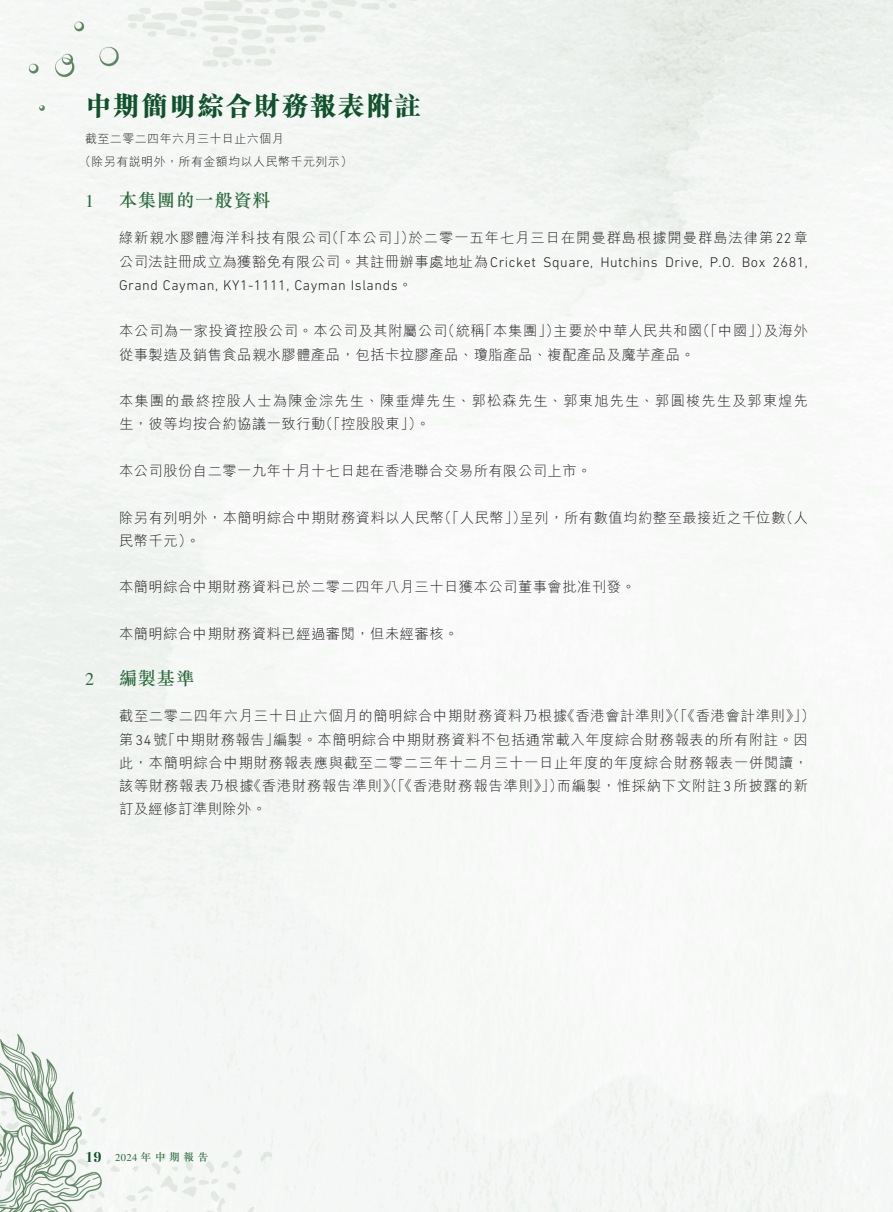
<style>
.page{position:relative;width:893px;height:1212px;background:#fff}
.page>*{position:absolute;margin:0;border:0;box-sizing:border-box;transform-origin:0 0}
.t1{font:800 27px "M Sung HK";letter-spacing:.04em;color:#0f522c}
._3__標題{font:500 18px "M Sung HK";letter-spacing:.06em;color:#28693b}
._3__標題-2{font:18px "Times LT Std";color:#28693b}
.t2{font:700 15px "Basilia Pro";color:#0f522c;scale:.9 1}
._1__內文{font:300 14.25px/23.2px "M Hei HK";letter-spacing:.05em;color:#231f20}
._1__內文-2{font:300 14.25px/23.2px "DIN Next LT Pro";letter-spacing:.035em;color:#231f20}
._1__內文-3{font:300 14.25px/23.2px "M Hei HK";letter-spacing:.08em;color:#231f20}
._1__內文-4{font:300 14.25px "M Hei HK";letter-spacing:.07em;color:#231f20}
.t3{font:300 12px/23.2px "M Hei HK";letter-spacing:.035em;color:#231f20}
.t4{font:500 10.5px "M Sung HK";letter-spacing:.35em;color:#28693b}
.s1{font-family:"DIN Next LT Pro"}
.s2{font-family:"M Hei HK"}
.s3{font-family:"Times LT Std";font-weight:400}
</style>
<div class="page">
<div style="left:0;top:0;width:892px;height:1212px;background:#f5f7f5"></div>
<h1 class="t1" style="left:85px;top:92px;width:338px">中期簡明綜合財務報表附註</h1>
<p class="t3" style="left:79px;top:127px;width:275px;text-indent:6px">截至二零二四年六月三十日止六個月<br>（除另有說明外，所有金額均以人民幣千元列示(</p>
<p class="_3__標題-2" style="left:85px;top:191px;width:10px">1</p>
<p class="_3__標題-2" style="left:85px;top:669px;width:10px">2</p>
<p class="_3__標題" style="left:119px;top:188px;width:153px">本集團的一般資料</p>
<p class="_1__內文-4" style="left:119px;top:231px;width:214px">綠新親水膠體海洋科技有限公司</p>
<p class="_1__內文" style="left:325px;top:226px;width:92px">（「本公司」）</p>
<p class="_1__內文-4" style="left:409px;top:231px;width:401px">於二零一五年七月三日在開曼群島根據開曼群島法律第<span class="s1">22</span>章</p>
<p class="_1__內文-2" style="left:119px;top:250px;width:418px"><span class="s2">公司法註冊成立為獲豁免有限公司。其註冊辦事處地址為</span>Cricket<br>Grand Cayman, KY1-1111, Cayman Islands<span class="s2">。</span></p>
<p class="_1__內文-2" style="left:543px;top:250px;width:51px">Square,</p>
<p class="_1__內文-2" style="left:600px;top:250px;width:59px">Hutchins</p>
<p class="_1__內文-2" style="left:665px;top:250px;width:71px">Drive P, O. .</p>
<p class="_1__內文-2" style="left:742px;top:250px;width:25px">Box</p>
<p class="_1__內文-2" style="left:772px;top:250px;width:37px">2681,</p>
<p class="_1__內文" style="left:441px;top:319px;width:45px">（統稱</p>
<p class="_1__內文" style="left:478px;top:319px;width:83px">「本集團」）</p>
<p class="_1__內文" style="left:696px;top:319px;width:76px">（「中國」）</p>
<p class="_1__內文" style="left:764px;top:319px;width:46px">及海外</p>
<p class="_1__內文" style="left:119px;top:319px;width:577px">本公司為一家投資控股公司。本公司及其附屬公司<br>從事製造及銷售食品親水膠體產品，包括卡拉膠產品、瓊脂產品、複配產品及魔芋產品。</p>
<p class="_1__內文-3" style="left:319px;top:389px;width:491px;text-indent:-200px">本集團的最終控股人士為陳金淙先生、陳垂燁先生、郭松森先生、郭東旭先生、郭圓梭先生及郭東煌先（「控股股東 。(「</p>
<p class="_1__內文" style="left:553px;top:319px;width:150px">主要於中華人民共和國</p>
<p class="_1__內文" style="left:119px;top:412px;width:208px">生，彼等均按合約協議一致行動</p>
<p class="_1__內文" style="left:119px;top:459px;width:474px">本公司股份自二零一九年十月十七日起在香港聯合交易所有限公司上市。</p>
<p class="_1__內文" style="left:438px;top:505px;width:90px">（「人民幣」）</p>
<p class="_1__內文" style="left:779px;top:505px;width:31px">（人</p>
<p class="_1__內文" style="left:119px;top:505px;width:327px">除另有列明外，本簡明綜合中期財務資料以人民幣民幣千元。(</p>
<p class="_1__內文" style="left:119px;top:575px;width:518px">本簡明綜合中期財務資料已於二零二四年八月三十日獲本公司董事會批准刊發。</p>
<p class="_1__內文" style="left:119px;top:622px;width:341px">本簡明綜合中期財務資料已經過審閱，但未經審核。</p>
<p class="_3__標題" style="left:119px;top:666px;width:77px">編製基準</p>
<p class="_1__內文" style="left:520px;top:505px;width:267px">呈列，所有數值均約整至最接近之千位數</p>
<p class="_1__內文" style="left:561px;top:704px;width:256px">《香港會計準則》（「《香港會計準則 (「《</p>
<p class="_1__內文" style="left:273px;top:704px;width:536px;text-indent:-154px">截至二零二四年六月三十日止六個月的簡明綜合中期財務資料乃根據<br>編製。本簡明綜合中期財務資料不包括通常載入年度綜合財務報表的所有附註。因</p>
<p class="_1__內文" style="left:119px;top:727px;width:162px">第<span class="s1">34</span> 「號中期財務報告」</p>
<p class="_1__內文" style="left:119px;top:751px;width:691px">此，本簡明綜合中期財務報表應與截至二零二三年十二月三十一日止年度的年度綜合財務報表一併閱讀，</p>
<p class="_1__內文" style="left:557px;top:774px;width:253px">而編製，惟採納下文附註<span class="s1">3</span>所披露的新</p>
<p class="_1__內文" style="left:247px;top:774px;width:317px">《香港財務報告準則》（「《香港財務報告準則》」）</p>
<p class="_1__內文" style="left:119px;top:774px;width:149px">該等財務報表乃根據訂及經修訂準則除外。</p>
<p class="t2" style="left:85px;top:1148px;width:19px">19</p>
<p class="t4" style="left:115px;top:1149px;width:95px"><span class="s3">2024</span>年中期報告</p>
</div>
